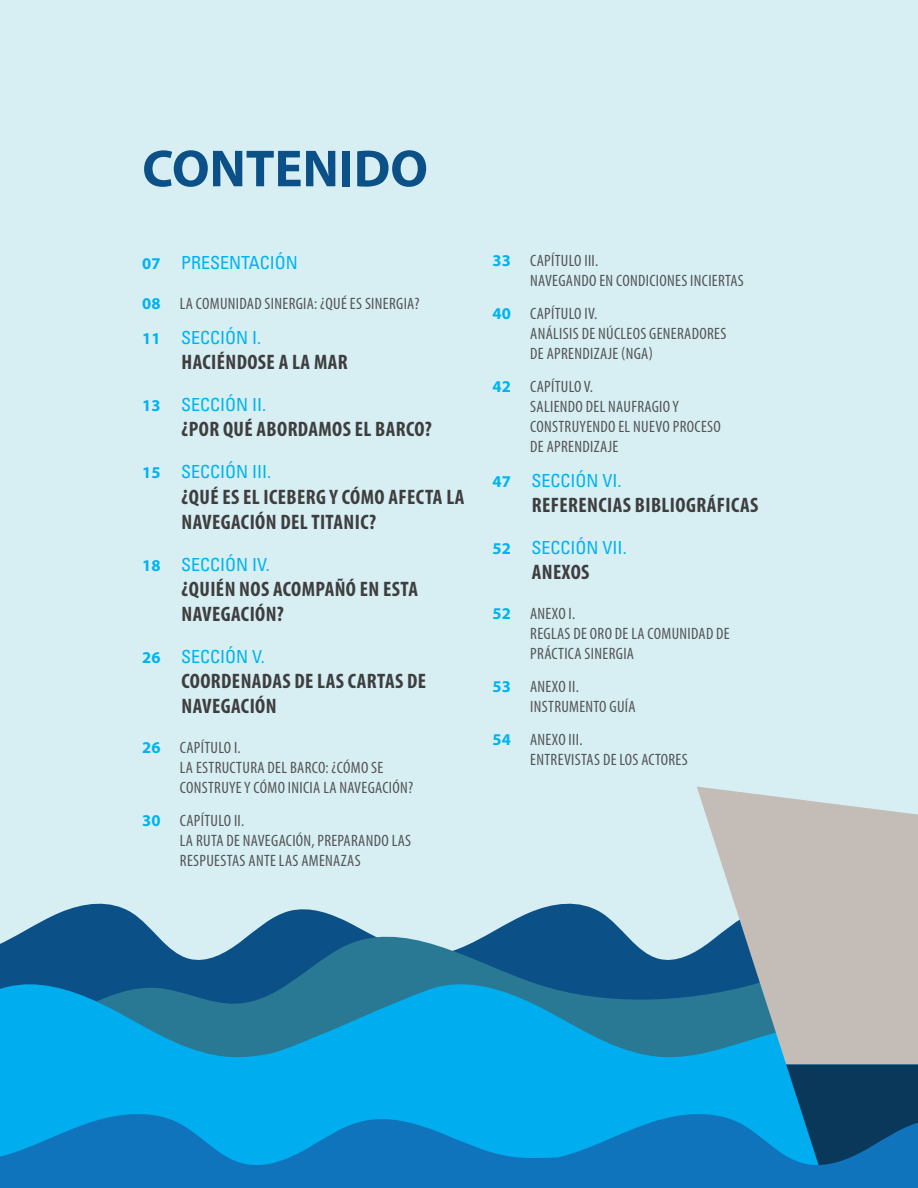
<style>
.page{position:relative;width:918px;height:1188px;background:#d7eff3}
.page>*{position:absolute;margin:0;border:0;box-sizing:border-box;transform-origin:0 0}
.t1{font:700 52.5px "Myriad Pro";color:#0b5086}
.t2{font:700 condensed 21px/25.2px "Myriad Pro";letter-spacing:.02em;color:#3e3e3f}
.t3{font:condensed 18px "Univers LT Std";color:#00b3ef}
.t4{font:condensed 16.5px/19.8px "Myriad Pro";letter-spacing:.02em;color:#545557}
.s1{font-family:"Myriad Pro";font-weight:700;font-stretch:normal;font-size:16.5px}
.s2{font-weight:700;font-stretch:normal;color:#00b3ef}
</style>
<div class="page">
<svg style="left:54px;top:903px;width:551px;height:12px"></svg>
<svg style="left:0;top:915px;width:697px;height:63px;fill:#0b5086"></svg>
<svg style="left:0;top:978px;width:786px;height:132px;background:#0a9ad1"></svg>
<svg style="left:786px;top:1064px;width:132px;height:46px;background:#0a3f63"></svg>
<svg style="left:697px;top:787px;width:221px;height:277px;background:#acb7ba"></svg>
<svg style="left:0;top:1110px;width:918px;height:78px;background:#0a82c6"></svg>
<h1 class="t1" style="left:142px;top:134px;width:287px">CONTENIDO</h1>
<p class="t3" style="left:142px;top:251px;width:157px"><span class="s1">07</span> PRESENTACIÓN</p>
<p class="t4" style="left:142px;top:294px;width:279px"><span class="s2">08</span> LA COMUNIDAD SINERGIA: ¿QUÉ ES SINERGIA?</p>
<p class="t3" style="left:142px;top:326px;width:121px"><span class="s1">11</span> SECCIÓN I.</p>
<p class="t2" style="left:181px;top:349px;width:168px">HACIÉNDOSE A LA MAR</p>
<p class="t3" style="left:142px;top:393px;width:126px"><span class="s1">13</span> SECCIÓN II.</p>
<p class="t2" style="left:181px;top:416px;width:252px">¿POR QUÉ ABORDAMOS EL BARCO?</p>
<p class="t3" style="left:142px;top:461px;width:131px"><span class="s1">15</span> SECCIÓN III.</p>
<p class="t2" style="left:181px;top:483px;width:285px">¿QUÉ ES EL ICEBERG Y CÓMO AFECTA LA<br>NAVEGACIÓN DEL TITANIC?</p>
<p class="t3" style="left:142px;top:553px;width:129px"><span class="s1">18</span> SECCIÓN IV.</p>
<p class="t2" style="left:181px;top:576px;width:238px">¿QUIÉN NOS ACOMPAÑÓ EN ESTA<br>NAVEGACIÓN?</p>
<p class="t3" style="left:142px;top:645px;width:124px"><span class="s1">26</span> SECCIÓN V.</p>
<p class="t2" style="left:181px;top:668px;width:246px">COORDENADAS DE LAS CARTAS DE<br>NAVEGACIÓN</p>
<p class="t4" style="left:180px;top:738px;width:235px;text-indent:-38px"><span class="s2">26</span> CAPÍTULO I.<br>LA ESTRUCTURA DEL BARCO: ¿CÓMO SE<br>CONSTRUYE Y CÓMO INICIA LA NAVEGACIÓN?</p>
<p class="t4" style="left:180px;top:811px;width:233px;text-indent:-38px"><span class="s2">30</span> CAPÍTULO II.<br>LA RUTA DE NAVEGACIÓN, PREPARANDO LAS<br>RESPUESTAS ANTE LAS AMENAZAS</p>
<p class="t4" style="left:530px;top:251px;width:215px;text-indent:-38px"><span class="s2">33</span> CAPÍTULO III.<br>NAVEGANDO EN CONDICIONES INCIERTAS</p>
<p class="t4" style="left:530px;top:304px;width:198px;text-indent:-38px"><span class="s2">40</span> CAPÍTULO IV.<br>ANÁLISIS DE NÚCLEOS GENERADORES<br>DE APRENDIZAJE (NGA)</p>
<p class="t4" style="left:530px;top:377px;width:192px;text-indent:-38px"><span class="s2">42</span> CAPÍTULO V.<br>SALIENDO DEL NAUFRAGIO Y<br>CONSTRUYENDO EL NUEVO PROCESO<br>DE APRENDIZAJE</p>
<p class="t3" style="left:493px;top:469px;width:131px"><span class="s1">47</span> SECCIÓN VI.</p>
<p class="t2" style="left:532px;top:492px;width:228px">REFERENCIAS BIBLIOGRÁFICAS</p>
<p class="t3" style="left:493px;top:536px;width:136px"><span class="s1">52</span> SECCIÓN VII.</p>
<p class="t2" style="left:532px;top:559px;width:59px">ANEXOS</p>
<p class="t4" style="left:530px;top:603px;width:201px;text-indent:-38px"><span class="s2">52</span> ANEXO I.<br>REGLAS DE ORO DE LA COMUNIDAD DE<br>PRÁCTICA SINERGIA</p>
<p class="t4" style="left:530px;top:676px;width:107px;text-indent:-38px"><span class="s2">53</span> ANEXO II.<br>INSTRUMENTO GUÍA</p>
<p class="t4" style="left:530px;top:729px;width:159px;text-indent:-38px"><span class="s2">54</span> ANEXO III.<br>ENTREVISTAS DE LOS ACTORES</p>
</div>
